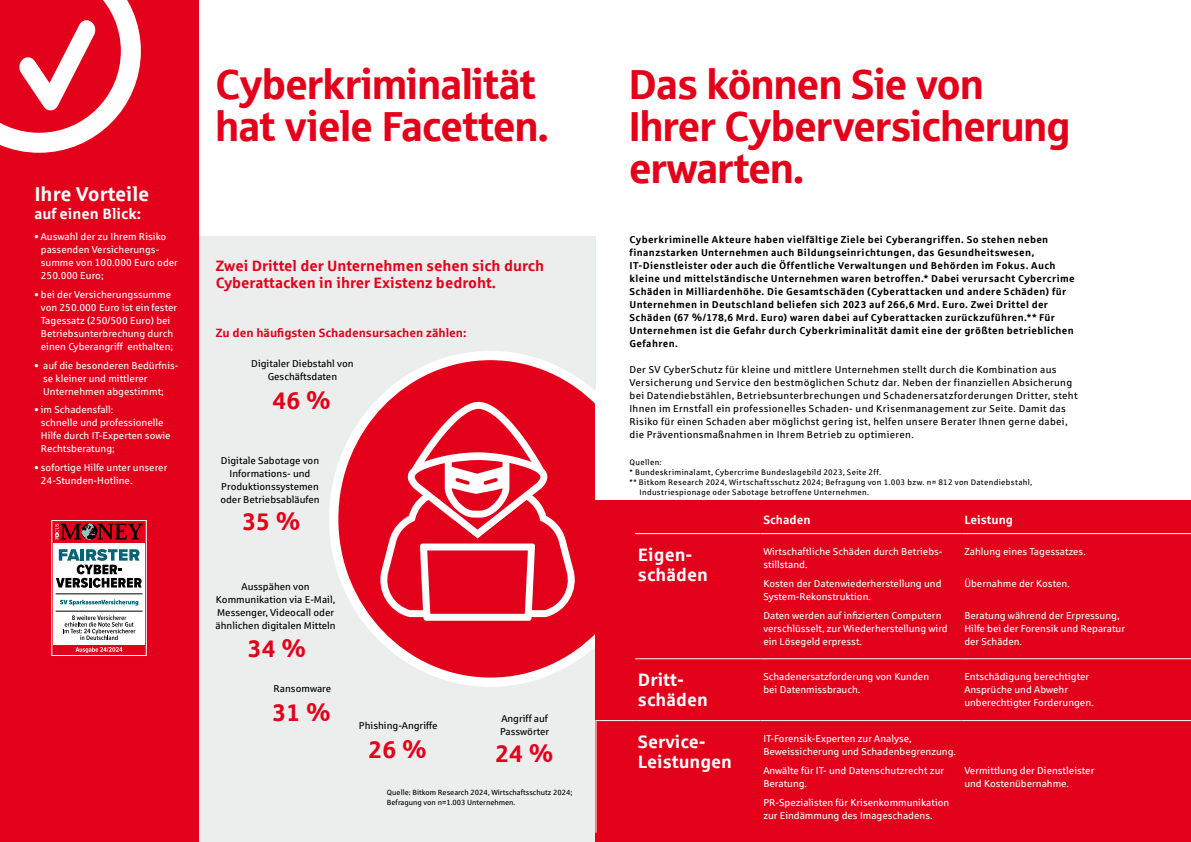
<style>
.page{position:relative;width:1191px;height:842px;background:#fff}
.page>*{position:absolute;margin:0;border:0;box-sizing:border-box;transform-origin:0 0}
.t1{font:42px/42px "Sparkasse Head";color:#e2001a}
.t2{font:700 24px "Sparkasse Rg";color:#e2001a}
.t3{font:700 20px "Sparkasse Rg";color:#fff}
.t4{font:700 18px/19.5px "Sparkasse Rg";color:#fff}
.t5{font:700 15px/17px "Sparkasse Rg";color:#e2001a}
.t6{font:700 15px "Sparkasse Rg";color:#fff}
.t7{font:700 12px "Sparkasse Rg";color:#e2001a}
.t8{font:700 12px "Sparkasse Rg";color:#fff}
.t9{font:10px/13px "Sparkasse Rg";color:#fff}
.t10{font:700 10px/13px "Sparkasse Rg";letter-spacing:.035em;color:#000}
.t11{font:10px/13px "Sparkasse Rg";letter-spacing:.03em;color:#000}
.t12{font:10px/13px "Sparkasse Rg";color:#000;text-align:center}
.t13{font:8px "Sparkasse Rg";letter-spacing:.04em;color:#000}
.t14{font:7.5px/10px "Sparkasse Rg";color:#000}
</style>
<div class="page">
<div style="left:199px;top:237px;width:396px;height:605px;background:#eceded"></div>
<div style="left:334px;top:355px;width:313px;height:327px;background:#e2001a;border-radius:50%"></div>
<div style="left:329px;top:351px;width:323px;height:336px;border:9px solid #fff;border-radius:50%"></div>
<div style="left:0;top:0;width:199px;height:842px;background:#e2001a"></div>
<div style="left:595px;top:390px;width:596px;height:452px;background:#fff"></div>
<svg style="left:376px;top:402px;width:199px;height:219px"></svg>
<div style="left:53px;top:543px;width:92px;height:101px;background:#fff"></div>
<svg style="left:55px;top:523px;width:88px;height:17px"></svg>
<hr style="left:56px;top:611px;width:86px;height:1px;background:#000">
<hr style="left:56px;top:594px;width:86px;height:1px;background:#000">
<svg style="left:63px;top:615px;width:72px;height:25px"></svg>
<svg style="left:56px;top:549px;width:86px;height:39px"></svg>
<svg style="left:76px;top:647px;width:46px;height:6px"></svg>
<svg style="left:60px;top:599px;width:78px;height:7px"></svg>
<div style="left:51px;top:520px;width:96px;height:136px;border:1px solid #fff"></div>
<div style="left:595px;top:501px;width:596px;height:341px;background:#e2001a"></div>
<hr style="left:635px;top:658px;width:125px;height:1px;background:#fff">
<hr style="left:760px;top:658px;width:201px;height:1px;background:#fff">
<hr style="left:961px;top:658px;width:230px;height:1px;background:#fff">
<hr style="left:635px;top:720px;width:125px;height:1px;background:#fff">
<hr style="left:760px;top:720px;width:201px;height:1px;background:#fff">
<hr style="left:961px;top:720px;width:230px;height:1px;background:#fff">
<hr style="left:635px;top:533px;width:125px;height:1px;background:#fff">
<hr style="left:760px;top:533px;width:201px;height:1px;background:#fff">
<hr style="left:961px;top:533px;width:230px;height:1px;background:#fff">
<hr style="left:595px;top:721px;width:1px;height:112px;background:#fff">
<hr style="left:595px;top:720px;width:40px;height:1px;background:#fff">
<svg style="left:0;top:0;width:141px;height:153px"></svg>
<h3 class="t3" style="left:34px;top:181px;width:117px">Ihre Vorteile</h3>
<h3 class="t6" style="left:34px;top:204px;width:108px">auf einen Blick:</h3>
<p class="t9" style="left:41px;top:230px;width:139px;text-indent:-7px">• Auswahl der zu Ihrem Risiko passenden Versicherungs&shy;summe von 100.000 Euro oder<br>250.000 Euro;</p>
<p class="t9" style="left:41px;top:288px;width:138px;text-indent:-7px">• bei der Versicherungssumme von 250.000 Euro ist ein fester<br>Tagessatz (250/500 Euro) bei<br>Betriebsunterbrechung durch einen Cyberangriff enthalten;</p>
<p class="t9" style="left:43px;top:358px;width:137px;text-indent:-9px">• auf die besonderen Bedürfnis&shy;se kleiner und mittlerer<br>Unternehmen abgestimmt;</p>
<p class="t9" style="left:41px;top:403px;width:131px;text-indent:-7px">• im Schadensfall:<br>schnelle und professionelle<br>Hilfe durch IT-Experten sowie<br>Rechtsberatung;</p>
<p class="t9" style="left:41px;top:461px;width:128px;text-indent:-7px">• sofortige Hilfe unter unserer<br>24-Stunden-Hotline.</p>
<h1 class="t1" style="left:216px;top:62px;width:334px">Cyberkriminalität hat viele Facetten.</h1>
<h1 class="t1" style="left:629px;top:62px;width:442px">Das können Sie von<br>Ihrer Cyberversicherung erwarten.</h1>
<h3 class="t5" style="left:216px;top:257px;width:330px">Zwei Drittel der Unternehmen sehen sich durch<br>Cyberattacken in ihrer Existenz bedroht.</h3>
<p class="t7" style="left:216px;top:326px;width:252px">Zu den häufigsten Schadensursachen zählen:</p>
<p class="t12" style="left:251px;top:357px;width:104px">Digitaler Diebstahl von<br>Geschäftsdaten</p>
<h2 class="t2" style="left:273px;top:385px;width:60px">46 %</h2>
<p class="t12" style="left:220px;top:454px;width:101px">Digitale Sabotage von<br>Informations- und<br>Produktionssystemen oder Betriebsabläufen</p>
<h2 class="t2" style="left:242px;top:506px;width:60px">35 %</h2>
<p class="t12" style="left:215px;top:580px;width:122px">Ausspähen von<br>Kommunikation via E-Mail,<br>Messenger, Videocall oder ähnlichen digitalen Mitteln</p>
<h2 class="t2" style="left:248px;top:633px;width:60px">34 %</h2>
<p class="t12" style="left:273px;top:682px;width:59px">Ransomware</p>
<h2 class="t2" style="left:273px;top:697px;width:60px">31 %</h2>
<p class="t12" style="left:359px;top:719px;width:80px">Phishing-Angriffe</p>
<h2 class="t2" style="left:368px;top:735px;width:60px">26 %</h2>
<p class="t12" style="left:500px;top:711px;width:51px;text-align:left">Angriff auf<br>Passwörter</p>
<h2 class="t2" style="left:495px;top:738px;width:60px">24 %</h2>
<p class="t14" style="left:387px;top:787px;width:187px">Quelle: Bitkom Research 2024, Wirtschaftsschutz 2024;<br>Befragung von n=1.003 Unternehmen.</p>
<p class="t10" style="left:629px;top:233px;width:447px">Cyberkriminelle Akteure haben vielfältige Ziele bei Cyberangriffen. So stehen neben finanzstarken Unternehmen auch Bildungseinrichtungen, das Gesundheitswesen, IT-Dienstleister oder auch die Öffentliche Verwaltungen und Behörden im Fokus. Auch kleine und mittelständische Unternehmen waren betroffen.* Dabei verursacht Cybercrime Schäden in Milliardenhöhe. Die Gesamtschäden (Cyberattacken und andere Schäden) für Unternehmen in Deutschland beliefen sich 2023 auf 266,6 Mrd. Euro. Zwei Drittel der Schäden (67 %/178,6 Mrd. Euro) waren dabei auf Cyberattacken zurückzuführen.** Für Unternehmen ist die Gefahr durch Cyberkriminalität damit eine der größten betrieblichen Gefahren.</p>
<p class="t11" style="left:629px;top:363px;width:449px">Der SV CyberSchutz für kleine und mittlere Unternehmen stellt durch die Kombination aus Versicherung und Service den bestmöglichen Schutz dar. Neben der finanziellen Absicherung bei Datendiebstählen, Betriebsunterbrechungen und Schadenersatzforderungen Dritter, steht Ihnen im Ernstfall ein professionelles Schaden- und Krisenmanagement zur Seite. Damit das Risiko für einen Schaden aber möglichst gering ist, helfen unsere Berater Ihnen gerne dabei, die Präventionsmaßnahmen in Ihrem Betrieb zu optimieren.</p>
<p class="t13" style="left:629px;top:457px;width:34px">Quellen:</p>
<p class="t13" style="left:629px;top:467px;width:253px">* Bundeskriminalamt, Cybercrime Bundeslagebild 2023, Seite 2ff.</p>
<p class="t13" style="left:629px;top:477px;width:404px">** Bitkom Research 2024, Wirtschaftsschutz 2024; Befragung von 1.003 bzw. n= 812 von Datendiebstahl,</p>
<p class="t13" style="left:639px;top:487px;width:231px">Industriespionage oder Sabotage betroffene Unternehmen.</p>
<p class="t8" style="left:763px;top:513px;width:49px">Schaden</p>
<p class="t8" style="left:964px;top:513px;width:50px">Leistung</p>
<h3 class="t4" style="left:638px;top:544px;width:71px;line-height:20px">Eigen&shy;schäden</h3>
<p class="t9" style="left:763px;top:545px;width:181px">Wirtschaftliche Schäden durch Betriebs&shy;stillstand.</p>
<p class="t9" style="left:763px;top:577px;width:180px">Kosten der Datenwiederherstellung und<br>System-Rekonstruktion.</p>
<p class="t9" style="left:763px;top:608px;width:186px">Daten werden auf infizierten Computern verschlüsselt, zur Wiederherstellung wird ein Lösegeld erpresst.</p>
<p class="t9" style="left:964px;top:545px;width:123px">Zahlung eines Tagessatzes.</p>
<p class="t9" style="left:964px;top:577px;width:107px">Übernahme der Kosten.</p>
<p class="t9" style="left:964px;top:608px;width:162px">Beratung während der Erpressung,<br>Hilfe bei der Forensik und Reparatur der Schäden.</p>
<h3 class="t4" style="left:638px;top:670px;width:71px">Dritt&shy;schäden</h3>
<p class="t9" style="left:763px;top:670px;width:167px">Schadenersatzforderung von Kunden bei Datenmissbrauch.</p>
<p class="t9" style="left:964px;top:670px;width:131px">Entschädigung berechtigter<br>Ansprüche und Abwehr unberechtigter Forderungen.</p>
<h3 class="t4" style="left:638px;top:731px;width:95px">Service-<br>Leistungen</h3>
<p class="t9" style="left:763px;top:732px;width:194px">IT-Forensik-Experten zur Analyse,<br>Beweissicherung und Schadenbegrenzung.</p>
<p class="t9" style="left:763px;top:764px;width:182px">Anwälte für IT- und Datenschutzrecht zur<br>Beratung.</p>
<p class="t9" style="left:763px;top:795px;width:187px">PR-Spezialisten für Krisenkommunikation zur Eindämmung des Imageschadens.</p>
<p class="t9" style="left:964px;top:764px;width:131px">Vermittlung der Dienstleister und Kostenübernahme.</p>
</div>
